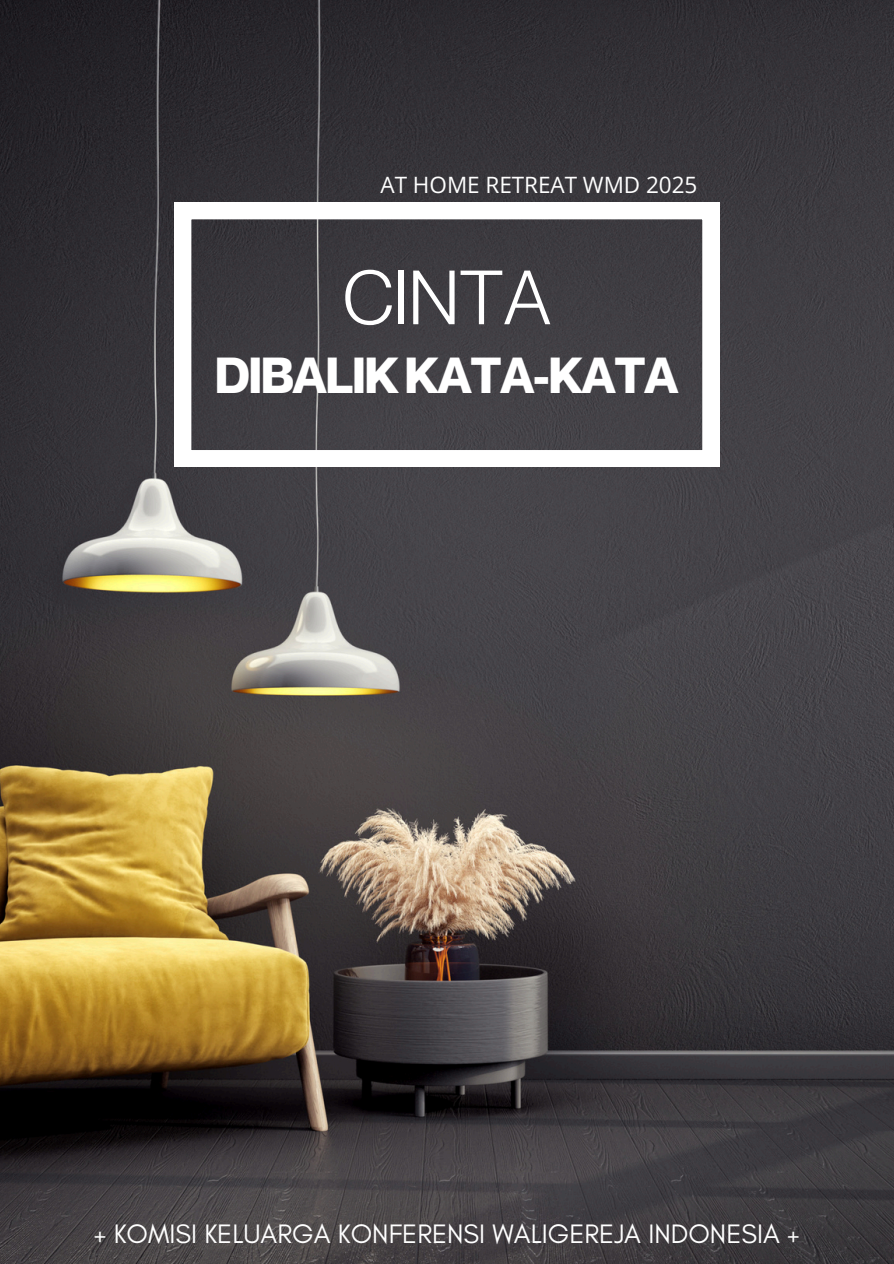
<style>
.page{position:relative;width:894px;height:1264px;background:#fff}
.page>*{position:absolute;margin:0;border:0;box-sizing:border-box;transform-origin:0 0}
.t1{font:75px "Neue Montreal";color:#fff}
.t2{font:700 49.5px "Neue Montreal";letter-spacing:-.03em;color:#fff}
.t3{font:27.15px "Glacial Indifference";color:#fff}
.t4{font:22.5px "Open Sans";color:#fff}
</style>
<div class="page">
<img style="left:0;top:0;width:893px;height:1263px">
<svg style="left:174px;top:202px;width:545px;height:265px"></svg>
<h1 class="t4" style="left:380px;top:169px;width:318px">AT HOME RETREAT WMD 2025</h1>
<h3 class="t1" style="left:343px;top:251px;width:209px">CINTA</h3>
<p class="t2" style="left:215px;top:344px;width:465px">DIBALIKKATA-KATA</p>
<h2 class="t3" style="left:94px;top:1217px;width:707px">+ KOMISI KELUARGA KONFERENSI WALIGEREJA INDONESIA +</h2>
</div>
